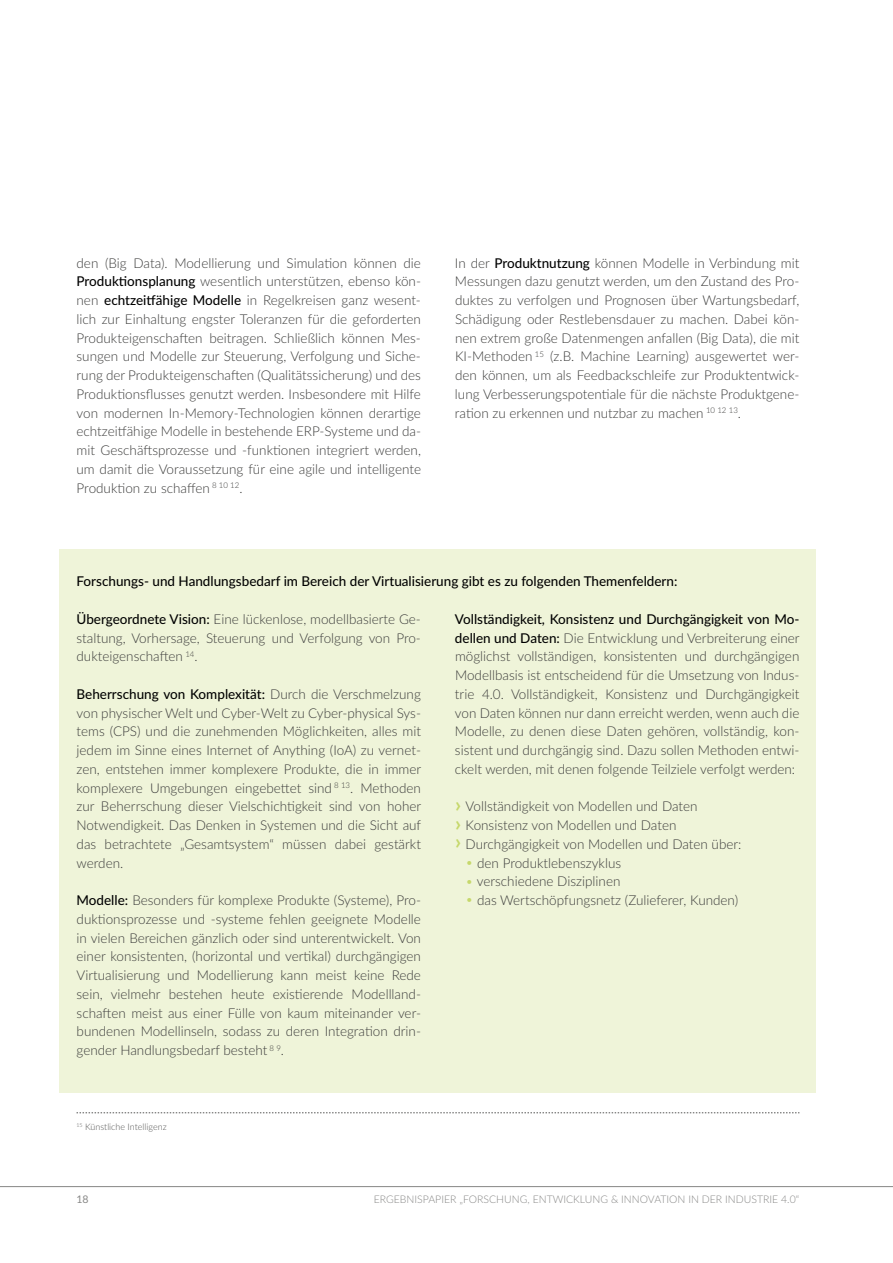
<style>
.page{position:relative;width:893px;height:1263px;background:#fff}
.page>*{position:absolute;margin:0;border:0;box-sizing:border-box;transform-origin:0 0}
.t1{font:300 13.5px/18.8px "Lato";color:#3c3c3b;text-align:justify}
.t2{font:500 13.5px "Lato";color:#000}
.t3{font:300 10.5px "Lato";color:#878786}
.t4{font:10.5px "Lato";color:#878786}
.t5{font:300 9px "Lato";color:#575756}
.s1{font-weight:500;color:#000}
.s2{font-weight:700;font-size:21px;color:#c6d86b}
.s3{color:#c6d86b}
</style>
<div class="page">
<hr style="left:0;top:1186px;width:893px;height:1px;background:#878786">
<div style="left:60px;top:549px;width:756px;height:544px;background:#eff4d9"></div>
<svg style="left:77px;top:1112px;width:722px;height:1px"></svg>
<p class="t1" style="left:77px;top:253px;width:346px">den (Big Data). Modellierung und Simulation können die <span class="s1">Produktionsplanung</span> wesentlich unterstützen, ebenso kön&shy;nen <span class="s1">echtzeitfähige Modelle</span> in Regelkreisen ganz wesent&shy;lich zur Einhaltung engster Toleranzen für die geforderten Produkteigenschaften beitragen. Schließlich können Mes&shy;sungen und Modelle zur Steuerung, Verfolgung und Siche&shy;rung der Produkteigenschaften (Qualitätssicherung) und des Produktionsflusses genutzt werden. Insbesondere mit Hilfe von modernen In-Memory-Technologien können derartige echtzeitfähige Modelle in bestehende ERP-Systeme und da&shy;mit Geschäftsprozesse und -funktionen integriert werden, um damit die Voraussetzung für eine agile und intelligente Produktion zu schaffen <sup>8</sup> <sup>10</sup> <sup>12</sup>.</p>
<p class="t1" style="left:455px;top:253px;width:346px">In der <span class="s1">Produktnutzung</span> können Modelle in Verbindung mit Messungen dazu genutzt werden, um den Zustand des Pro&shy;duktes zu verfolgen und Prognosen über Wartungsbedarf, Schädigung oder Restlebensdauer zu machen. Dabei kön&shy;nen extrem große Datenmengen anfallen (Big Data), die mit KI-Methoden <sup>15</sup> (z.B. Machine Learning) ausgewertet wer&shy;den können, um als Feedbackschleife zur Produktentwick&shy;lung Verbesserungspotentiale für die nächste Produktgene&shy;ration zu erkennen und nutzbar zu machen <sup>10</sup> <sup>12</sup> <sup>13</sup>.</p>
<p class="t2" style="left:77px;top:572px;width:602px">Forschungs- und Handlungsbedarf im Bereich der Virtualisierung gibt es zu folgenden Themenfeldern:</p>
<p class="t1" style="left:77px;top:609px;width:346px"><span class="s1">Übergeordnete Vision:</span> Eine lückenlose, modellbasierte Ge&shy;staltung, Vorhersage, Steuerung und Verfolgung von Pro&shy;dukteigenschaften <sup>14</sup>.</p>
<p class="t1" style="left:77px;top:684px;width:346px"><span class="s1">Beherrschung von Komplexität:</span> Durch die Verschmelzung von physischer Welt und Cyber-Welt zu Cyber-physical Sys&shy;tems (CPS) und die zunehmenden Möglichkeiten, alles mit jedem im Sinne eines Internet of Anything (IoA) zu vernet&shy;zen, entstehen immer komplexere Produkte, die in immer komplexere Umgebungen eingebettet sind <sup>8</sup> <sup>13</sup>. Methoden zur Beherrschung dieser Vielschichtigkeit sind von hoher Notwendigkeit. Das Denken in Systemen und die Sicht auf das betrachtete „Gesamtsystem“ müssen dabei gestärkt werden.</p>
<p class="t1" style="left:77px;top:890px;width:346px"><span class="s1">Modelle:</span> Besonders für komplexe Produkte (Systeme), Pro&shy;duktionsprozesse und -systeme fehlen geeignete Modelle in vielen Bereichen gänzlich oder sind unterentwickelt. Von einer konsistenten, (horizontal und vertikal) durchgängigen Virtualisierung und Modellierung kann meist keine Rede sein, vielmehr bestehen heute existierende Modellland&shy;schaften meist aus einer Fülle von kaum miteinander ver&shy;bundenen Modellinseln, sodass zu deren Integration drin&shy;gender Handlungsbedarf besteht <sup>8</sup> <sup>9</sup>.</p>
<p class="t5" style="left:77px;top:1121px;width:92px"><sup>15</sup> Künstliche Intelligenz</p>
<p class="t1" style="left:455px;top:609px;width:346px"><span class="s1">Vollständigkeit, Konsistenz und Durchgängigkeit von Mo&shy;dellen und Daten:</span> Die Entwicklung und Verbreiterung einer möglichst vollständigen, konsistenten und durchgängigen Modellbasis ist entscheidend für die Umsetzung von Indus&shy;trie 4.0. Vollständigkeit, Konsistenz und Durchgängigkeit von Daten können nur dann erreicht werden, wenn auch die Modelle, zu denen diese Daten gehören, vollständig, kon&shy;sistent und durchgängig sind. Dazu sollen Methoden entwi&shy;ckelt werden, mit denen folgende Teilziele verfolgt werden:</p>
<p class="t1" style="left:455px;top:797px;width:288px;text-align:left"><span class="s2">›</span> Vollständigkeit von Modellen und Daten<br><span class="s2">›</span> Konsistenz von Modellen und Daten<br><span class="s2">›</span> Durchgängigkeit von Modellen und Daten über:</p>
<p class="t1" style="left:466px;top:853px;width:157px"><span class="s3">•</span> den Produktlebenszyklus</p>
<p class="t1" style="left:466px;top:872px;width:156px"><span class="s3">•</span> verschiedene Disziplinen</p>
<p class="t1" style="left:466px;top:890px;width:274px"><span class="s3">•</span> das Wertschöpfungsnetz (Zulieferer, Kunden)</p>
<p class="t4" style="left:77px;top:1193px;width:14px">18</p>
<p class="t3" style="left:374px;top:1195px;width:427px">ERGEBNISPAPIER „FORSCHUNG, ENTWICKLUNG &amp; INNOVATION IN DER INDUSTRIE 4.0“</p>
</div>
